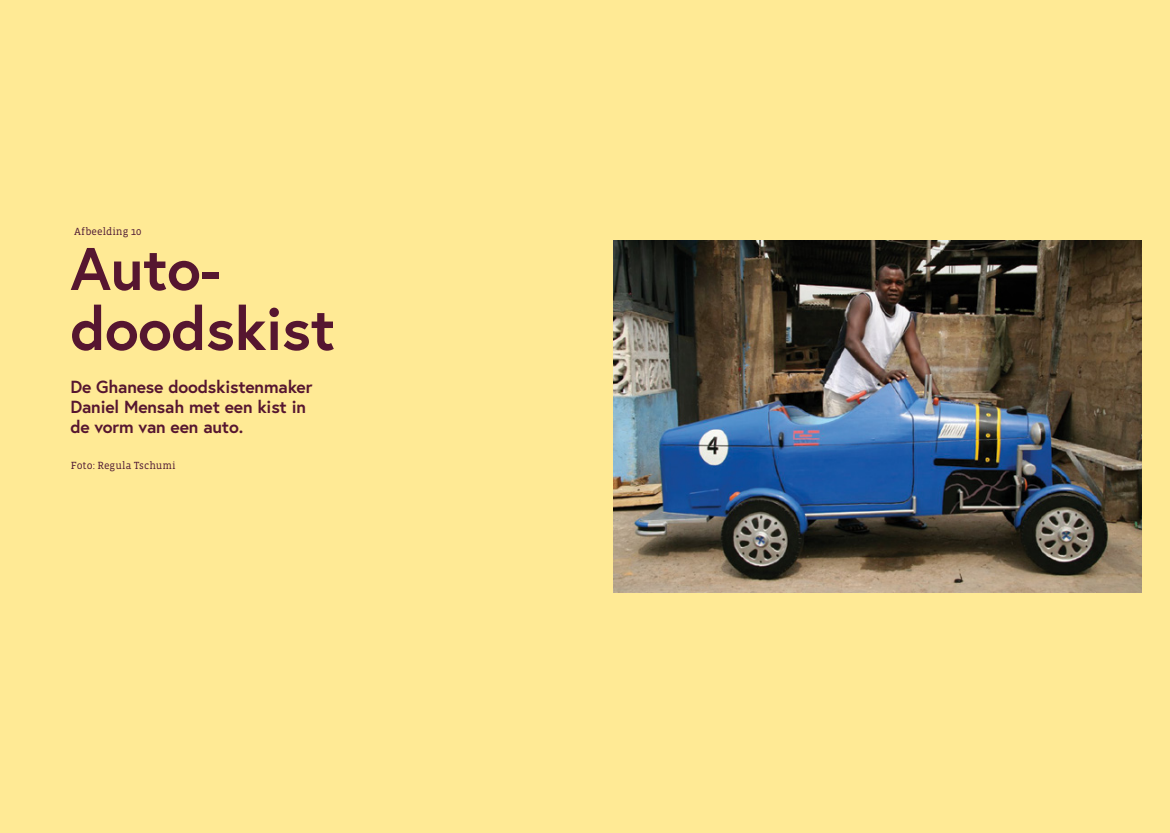
<style>
.page{position:relative;width:1170px;height:833px;background:#fff}
.page>*{position:absolute;margin:0;border:0;box-sizing:border-box;transform-origin:0 0}
.t1{font:700 60px/60px "Europa";letter-spacing:-.01em;color:#561630}
.t2{font:700 17.5px/20px "Europa";letter-spacing:-.01em;color:#561630}
.t3{font:10.62px "Vista Slab OTCE";letter-spacing:.01em;color:#511b35}
</style>
<div class="page">
<div style="left:0;top:0;width:1169px;height:833px;background:#ffea95"></div>
<img style="left:613px;top:240px;width:528px;height:352px">
<p class="t3" style="left:74px;top:225px;width:69px">Afbeelding 10</p>
<h1 class="t1" style="left:70px;top:237px;width:266px">Auto&shy;doodskist</h1>
<p class="t2" style="left:70px;top:376px;width:244px">De Ghanese doodskistenmaker<br>Daniel Mensah met een kist in de vorm van een auto.</p>
<p class="t3" style="left:71px;top:459px;width:106px">Foto: Regula Tschumi</p>
</div>
